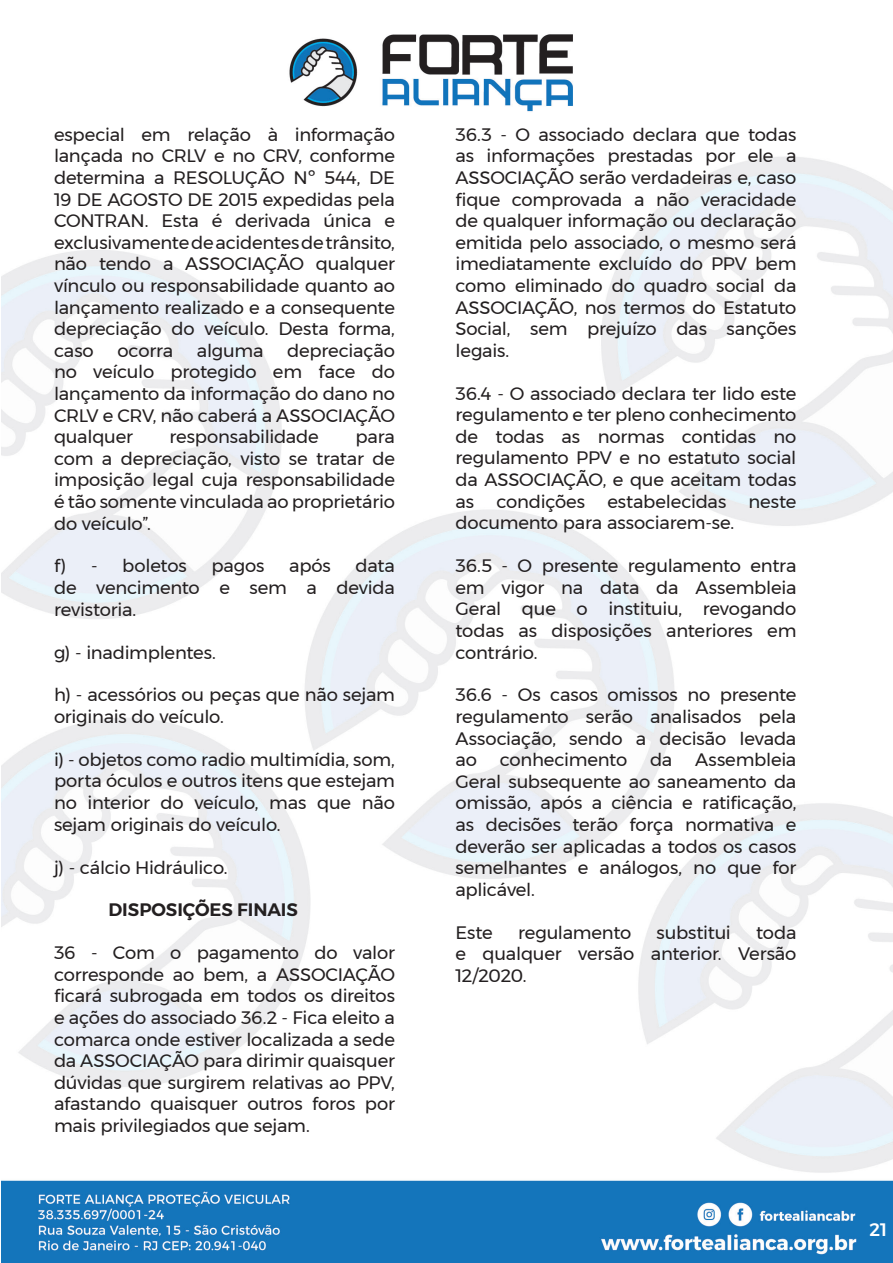
<style>
.page{position:relative;width:893px;height:1263px;background:#fff}
.page>*{position:absolute;margin:0;border:0;box-sizing:border-box;transform-origin:0 0}
.Texto_corrido{font:18px/21.6px "Montserrat";letter-spacing:-.01em;color:#231f20;text-align:justify}
.Subtítulo{font:600 18px "Montserrat";letter-spacing:-.005em;color:#231f20}
.t1{font:500 18px "Montserrat";color:#fff}
</style>
<div class="page">
<img style="left:1px;top:34px;width:892px;height:1229px">
<p class="Texto_corrido" style="left:54px;top:123px;width:342px">especial em relação à informação lançada no CRLV e no CRV, conforme determina a RESOLUÇÃO Nº 544, DE 19 DE AGOSTO DE 2015 expedidas pela CONTRAN. Esta é derivada única e exclusivamente de acidentes de trânsito, não tendo a ASSOCIAÇÃO qualquer vínculo ou responsabilidade quanto ao lançamento realizado e a consequente depreciação do veículo. Desta forma, caso</p>
<p class="Texto_corrido" style="left:54px;top:339px;width:342px;text-indent:233px">depreciação no veículo protegido em face do lançamento da informação do dano no CRLV e CRV, não caberá a ASSOCIAÇÃO qualquer</p>
<p class="Texto_corrido" style="left:117px;top:339px;width:57px">ocorra</p>
<p class="Texto_corrido" style="left:197px;top:339px;width:68px">alguma</p>
<p class="Texto_corrido" style="left:170px;top:426px;width:151px">responsabilidade</p>
<p class="Texto_corrido" style="left:54px;top:426px;width:342px;text-indent:301px">para com a depreciação, visto se tratar de imposição legal cuja responsabilidade é tão somente vinculada ao proprietário do veículo”.</p>
<p class="Texto_corrido" style="left:54px;top:555px;width:45px">f) -</p>
<p class="Texto_corrido" style="left:122px;top:555px;width:66px">boletos</p>
<p class="Texto_corrido" style="left:211px;top:555px;width:55px">pagos</p>
<p class="Texto_corrido" style="left:289px;top:555px;width:43px">após</p>
<p class="Texto_corrido" style="left:54px;top:555px;width:342px;text-indent:302px">data de vencimento e sem a devida revistoria.</p>
<p class="Texto_corrido" style="left:54px;top:641px;width:163px">g) - inadimplentes.</p>
<p class="Texto_corrido" style="left:54px;top:684px;width:342px">h) - acessórios ou peças que não sejam originais do veículo.</p>
<p class="Texto_corrido" style="left:54px;top:748px;width:342px">i) - objetos como radio multimídia, som, porta óculos e outros itens que estejam no interior do veículo, mas que não sejam originais do veículo.</p>
<p class="Texto_corrido" style="left:54px;top:856px;width:175px">j) - cálcio Hidráulico.</p>
<p class="Subtítulo" style="left:108px;top:896px;width:191px">DISPOSIÇÕES FINAIS</p>
<p class="Texto_corrido" style="left:54px;top:942px;width:342px">36 - Com o pagamento do valor corresponde ao bem, a ASSOCIAÇÃO ficará subrogada em todos os direitos e ações do associado 36.2 - Fica eleito a comarca onde estiver localizada a sede da ASSOCIAÇÃO para dirimir quaisquer dúvidas que surgirem relativas ao PPV, afastando quaisquer outros foros por mais privilegiados que sejam.</p>
<p class="Texto_corrido" style="left:455px;top:123px;width:342px">36.3 - O associado declara que todas as informações prestadas por ele a ASSOCIAÇÃO serão verdadeiras e, caso fique comprovada a não veracidade de qualquer informação ou declaração emitida pelo associado, o mesmo será imediatamente excluído do PPV bem como eliminado do quadro social da ASSOCIAÇÃO, nos termos do Estatuto Social, sem prejuízo das sanções legais.</p>
<p class="Texto_corrido" style="left:455px;top:382px;width:342px">36.4 - O associado declara ter lido este regulamento e ter pleno conhecimento de todas as normas contidas no regulamento PPV e no estatuto social da ASSOCIAÇÃO, e que aceitam todas as condições estabelecidas neste documento para associarem-se.</p>
<p class="Texto_corrido" style="left:455px;top:555px;width:342px">36.5 - O presente regulamento entra em vigor na data da Assembleia Geral que o instituiu, revogando todas as disposições anteriores em contrário.</p>
<p class="Texto_corrido" style="left:455px;top:684px;width:342px">36.6 - Os casos omissos no presente regulamento serão analisados pela Associação, sendo a decisão levada ao</p>
<p class="Texto_corrido" style="left:455px;top:749px;width:342px;text-indent:240px">Assembleia Geral subsequente ao saneamento da omissão, após a ciência e ratificação, as decisões terão força normativa e deverão ser aplicadas a todos os casos semelhantes e análogos, no que for aplicável.</p>
<p class="Texto_corrido" style="left:455px;top:921px;width:39px">Este</p>
<p class="Texto_corrido" style="left:518px;top:921px;width:115px">regulamento</p>
<p class="Texto_corrido" style="left:657px;top:921px;width:76px">substitui</p>
<p class="Texto_corrido" style="left:500px;top:749px;width:129px">conhecimento</p>
<p class="Texto_corrido" style="left:650px;top:749px;width:24px">da</p>
<p class="Texto_corrido" style="left:455px;top:921px;width:342px;text-indent:301px">toda e qualquer versão anterior. Versão 12/2020.</p>
<p class="t1" style="left:870px;top:1215px;width:19px">21</p>
</div>
